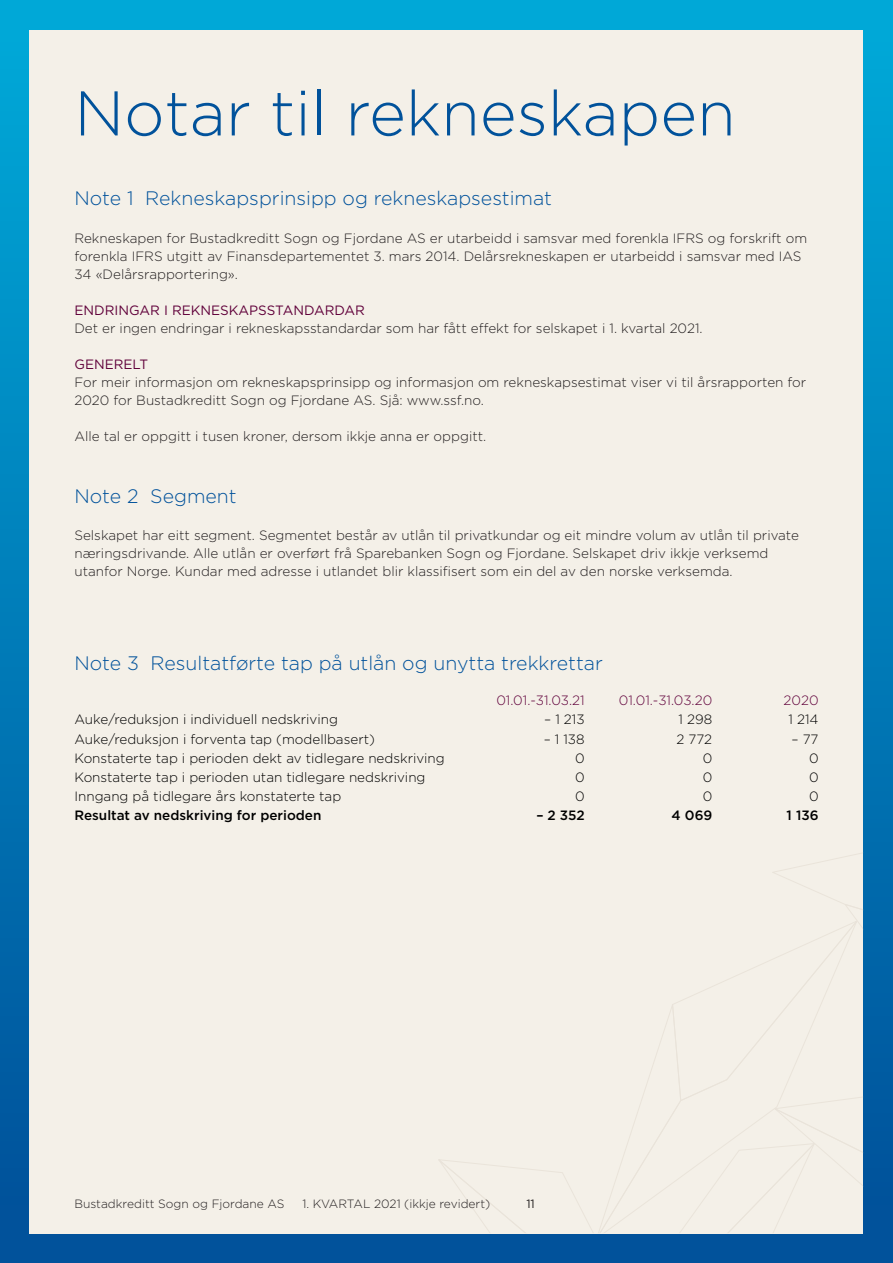
<style>
.page{position:relative;width:893px;height:1263px;background:#fff}
.page>*{position:absolute;margin:0;border:0;box-sizing:border-box;transform-origin:0 0}
.t1{font:300 63px "Gotham";color:#01529b}
.t2{font:300 19.5px "Gotham";color:#01529b}
.t3{font:300 13.5px/18px "Gotham";color:#231f20}
.t4{font:300 13.5px "Gotham";color:#000}
.t5{font:500 13.5px "Gotham";color:#000}
.t6{font:13.5px "Gotham";color:#60003a}
.t7{font:300 13.5px "Gotham";letter-spacing:-.005em;color:#60003a}
.t8{font:300 12px "Gotham";color:#231f20}
.t9{font:12px "Gotham";color:#231f20}
</style>
<div class="page">
<div style="left:0;top:0;width:893px;height:1263px;background:linear-gradient(to bottom,#00aad9,#004e98)"></div>
<div style="left:30px;top:30px;width:833px;height:1203px;background:#f4f0e8"></div>
<svg style="left:438px;top:853px;width:425px;height:380px"></svg>
<h1 class="t1" style="left:74px;top:73px;width:663px">Notar til rekneskapen</h1>
<h2 class="t2" style="left:74px;top:186px;width:479px">Note 1 Rekneskapsprinsipp og rekneskapsestimat</h2>
<p class="t3" style="left:74px;top:229px;width:734px">Rekneskapen for Bustadkreditt Sogn og Fjordane AS er utarbeidd i samsvar med forenkla IFRS og forskrift om forenkla IFRS utgitt av Finansdepartementet 3. mars 2014. Delårsrekneskapen er utarbeidd i samsvar med IAS<br>34 «Delårsrapportering».</p>
<p class="t6" style="left:74px;top:302px;width:292px">ENDRINGAR I REKNESKAPSSTANDARDAR</p>
<p class="t3" style="left:74px;top:319px;width:630px">Det er ingen endringar i rekneskapsstandardar som har fått effekt for selskapet i 1. kvartal 2021.</p>
<p class="t6" style="left:74px;top:356px;width:75px">GENERELT</p>
<p class="t3" style="left:74px;top:373px;width:733px">For meir informasjon om rekneskapsprinsipp og informasjon om rekneskapsestimat viser vi til årsrapporten for<br>2020 for Bustadkreditt Sogn og Fjordane AS. Sjå: www.ssf.no.</p>
<p class="t3" style="left:74px;top:427px;width:413px">Alle tal er oppgitt i tusen kroner, dersom ikkje anna er oppgitt.</p>
<h2 class="t2" style="left:74px;top:483px;width:164px">Note 2 Segment</h2>
<p class="t3" style="left:74px;top:526px;width:726px">Selskapet har eitt segment. Segmentet består av utlån til privatkundar og eit mindre volum av utlån til private næringsdrivande. Alle utlån er overført frå Sparebanken Sogn og Fjordane. Selskapet driv ikkje verksemd utanfor Norge. Kundar med adresse i utlandet blir klassifisert som ein del av den norske verksemda.</p>
<h2 class="t2" style="left:74px;top:650px;width:530px">Note 3 Resultatførte tap på utlån og unytta trekkrettar</h2>
<p class="t7" style="left:496px;top:691px;width:90px">01.01.-31.03.21</p>
<p class="t7" style="left:619px;top:691px;width:95px">01.01.-31.03.20</p>
<p class="t7" style="left:784px;top:691px;width:36px">2020</p>
<p class="t4" style="left:74px;top:710px;width:265px">Auke/reduksjon i individuell nedskriving</p>
<p class="t4" style="left:544px;top:710px;width:42px">– 1 213</p>
<p class="t4" style="left:678px;top:710px;width:35px">1 298</p>
<p class="t4" style="left:788px;top:710px;width:32px">1 214</p>
<p class="t4" style="left:74px;top:730px;width:302px">Auke/reduksjon i forventa tap (modellbasert)</p>
<p class="t4" style="left:544px;top:730px;width:43px">– 1 138</p>
<p class="t4" style="left:677px;top:730px;width:37px">2 772</p>
<p class="t4" style="left:791px;top:730px;width:29px">– 77</p>
<p class="t4" style="left:74px;top:749px;width:372px">Konstaterte tap i perioden dekt av tidlegare nedskriving</p>
<p class="t4" style="left:575px;top:749px;width:11px">0</p>
<p class="t4" style="left:703px;top:749px;width:11px">0</p>
<p class="t4" style="left:809px;top:749px;width:11px">0</p>
<p class="t4" style="left:74px;top:768px;width:353px">Konstaterte tap i perioden utan tidlegare nedskriving</p>
<p class="t4" style="left:575px;top:768px;width:11px">0</p>
<p class="t4" style="left:703px;top:768px;width:11px">0</p>
<p class="t4" style="left:809px;top:768px;width:11px">0</p>
<p class="t4" style="left:74px;top:788px;width:268px">Inngang på tidlegare års konstaterte tap</p>
<p class="t4" style="left:575px;top:788px;width:11px">0</p>
<p class="t4" style="left:703px;top:788px;width:11px">0</p>
<p class="t4" style="left:809px;top:788px;width:11px">0</p>
<p class="t5" style="left:74px;top:806px;width:249px">Resultat av nedskriving for perioden</p>
<p class="t5" style="left:536px;top:806px;width:50px">– 2 352</p>
<p class="t5" style="left:672px;top:806px;width:42px">4 069</p>
<p class="t5" style="left:787px;top:806px;width:33px">1 136</p>
<p class="t8" style="left:74px;top:1196px;width:212px">Bustadkreditt Sogn og Fjordane AS</p>
<p class="t8" style="left:302px;top:1196px;width:189px">1. KVARTAL 2021 (ikkje revidert)</p>
<p class="t9" style="left:526px;top:1196px;width:10px">11</p>
</div>
